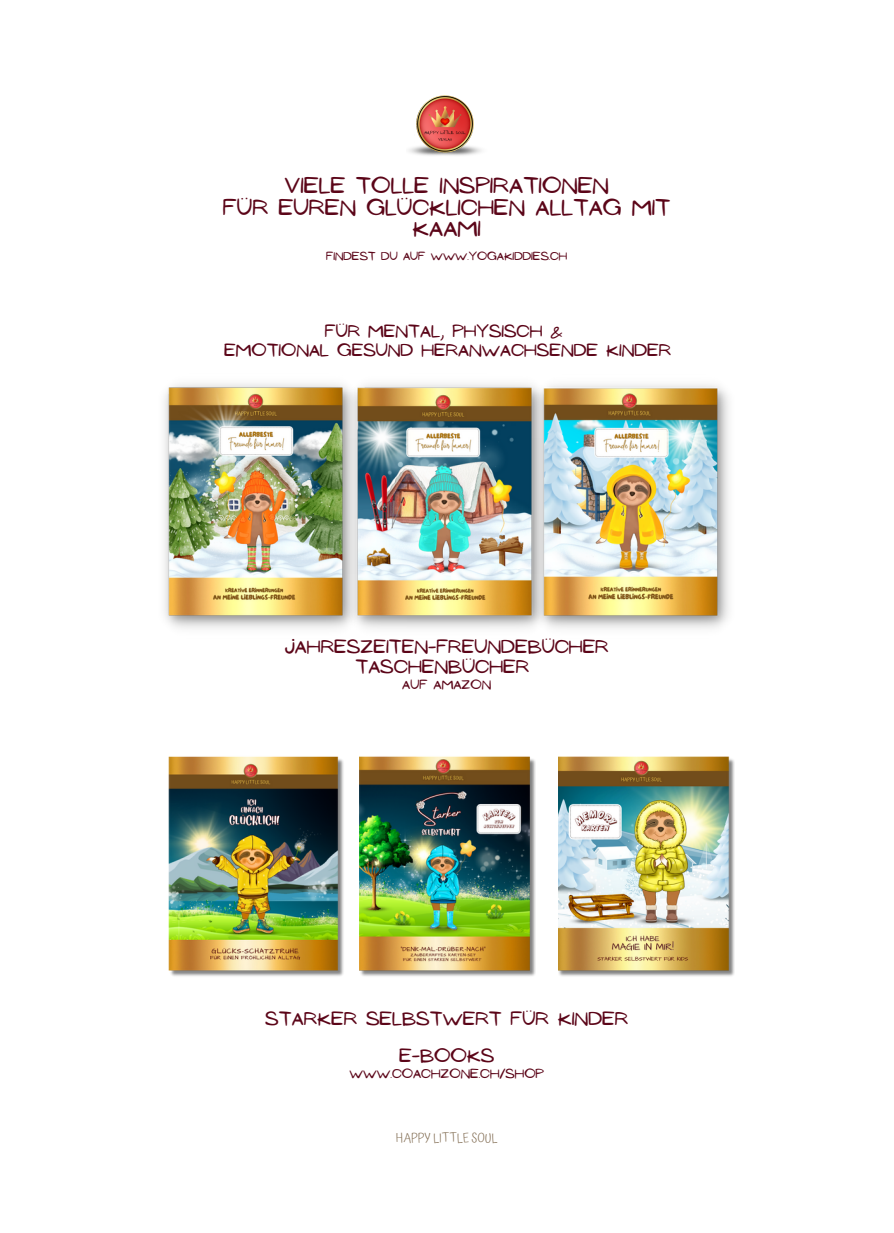
<style>
.page{position:relative;width:894px;height:1233px;background:#fff}
.page>*{position:absolute;margin:0;border:0;box-sizing:border-box;transform-origin:0 0}
.t1{font:20.85px/21.5px "NF Ananias Regular";color:#5b0518;text-align:center}
.t2{font:17.55px/20.1px "NF Ananias Regular";color:#5b0518;text-align:center}
.t3{font:16.2px/18.6px "NF Ananias Regular";color:#5b0518;text-align:center}
.t4{font:300 12.6px "Atma";color:#826d53}
.t5{font:12px "NF Ananias Regular";color:#5b0518}
.t6{font:10.65px "NF Ananias Regular";color:#5b0518}
</style>
<div class="page">
<img style="left:409px;top:147px;width:5px;height:7px">
<img style="left:477px;top:148px;width:5px;height:5px">
<img style="left:414px;top:95px;width:63px;height:61px">
<img style="left:164px;top:383px;width:178px;height:246px">
<img style="left:342px;top:384px;width:189px;height:245px">
<img style="left:531px;top:384px;width:198px;height:245px">
<img style="left:168px;top:756px;width:176px;height:220px">
<img style="left:359px;top:756px;width:176px;height:220px">
<img style="left:558px;top:756px;width:176px;height:220px">
<p class="t1" style="left:223px;top:176px;width:449px">VIELE TOLLE INSPIRATIONEN<br>FÜR EUREN GLÜCKLICHEN ALLTAG MIT<br>KAAMI</p>
<p class="t6" style="left:326px;top:250px;width:243px">FINDEST DU AUF WWW.YOGAKIDDIES.CH</p>
<h2 class="t3" style="left:224px;top:322px;width:448px">FÜR MENTAL, PHYSISCH &amp;<br>EMOTIONAL GESUND HERANWACHSENDE KINDER</h2>
<p class="t2" style="left:285px;top:637px;width:325px">JAHRESZEITEN-FREUNDEBÜCHER<br>TASCHENBÜCHER</p>
<p class="t5" style="left:402px;top:678px;width:90px">AUF AMAZON</p>
<h2 class="t2" style="left:265px;top:1009px;width:364px">STARKER SELBSTWERT FÜR KINDER</h2>
<h4 class="t2" style="left:399px;top:1046px;width:97px">E-BOOKS</h4>
<h4 class="t5" style="left:349px;top:1067px;width:196px">WWW.COACHZONE.CH/SHOP</h4>
<p class="t4" style="left:396px;top:1130px;width:103px">HAPPY LITTLE SOUL</p>
</div>
